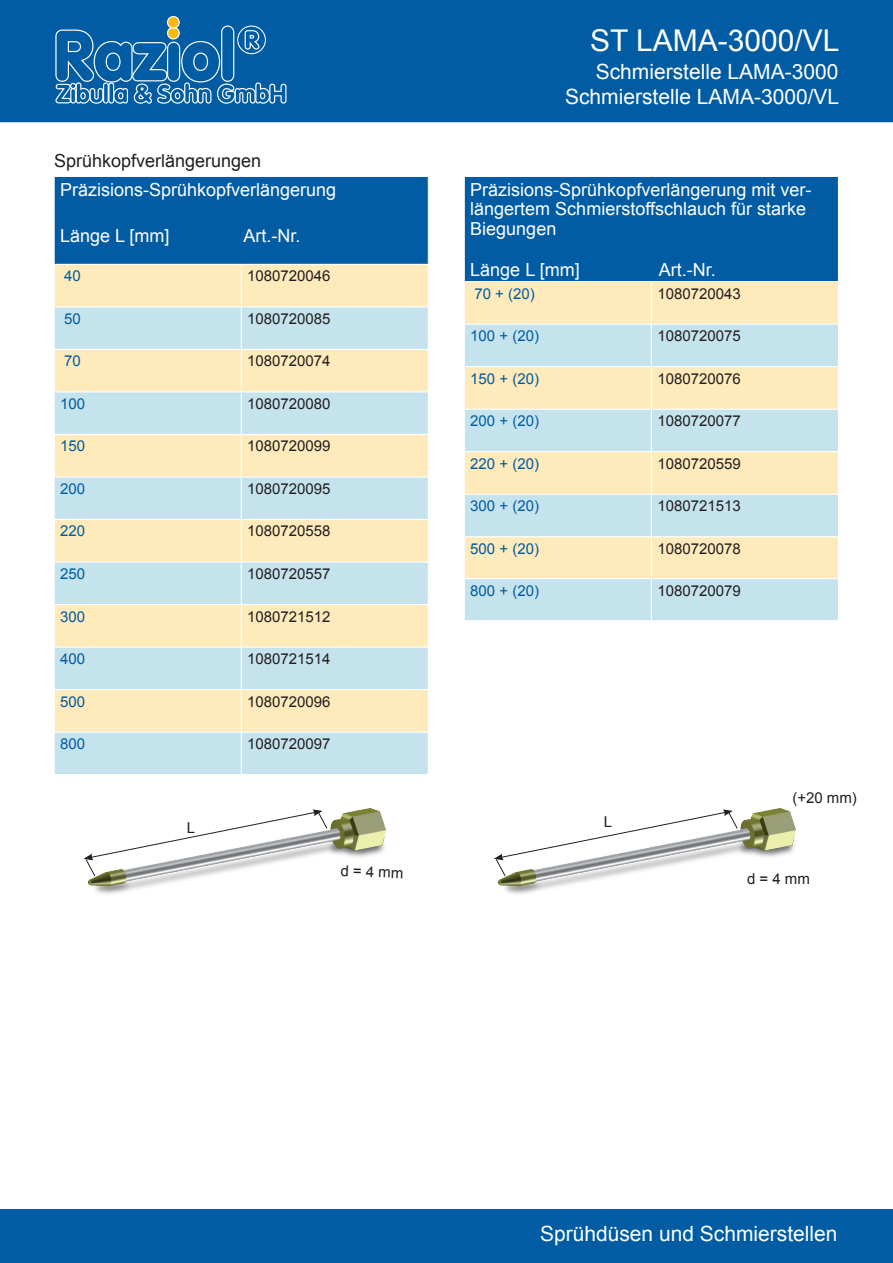
<style>
.page{position:relative;width:893px;height:1263px;background:#fff}
.page>*{position:absolute;margin:0;border:0;box-sizing:border-box;transform-origin:0 0}
.t1{font:30px "Arial";color:#fff}
.t2{font:21px/25.2px "Arial";color:#fff;text-align:right}
.t3{font:18px/19.5px "Arial";color:#fff}
.t4{font:18px "Arial";color:#231f20}
.t5{font:15px "Arial";color:#231f20}
.t6{font:15px "Arial";color:#015ca3}
</style>
<div class="page">
<div style="left:0;top:0;width:893px;height:122px;background:#015ca3"></div>
<svg style="left:55px;top:16px;width:231px;height:88px;background:#2572ad"></svg>
<div style="left:0;top:1209px;width:893px;height:54px;background:#015ca3"></div>
<div style="left:54px;top:176px;width:374px;height:88px;background:#015ca3"></div>
<div style="left:55px;top:265px;width:373px;height:41px;background:#feeaba"></div>
<svg style="left:55px;top:307px;width:373px;height:467px;background:#dee6d6"></svg>
<hr style="left:54px;top:176px;width:187px;height:1px;background:#fff">
<hr style="left:54px;top:177px;width:1px;height:87px;background:#fff">
<hr style="left:241px;top:176px;width:188px;height:1px;background:#fff">
<hr style="left:241px;top:265px;width:1px;height:41px;background:#fff">
<hr style="left:241px;top:307px;width:1px;height:42px;background:#fff">
<hr style="left:54px;top:349px;width:187px;height:1px;background:#fff">
<hr style="left:241px;top:349px;width:188px;height:1px;background:#fff">
<hr style="left:241px;top:350px;width:1px;height:41px;background:#fff">
<hr style="left:54px;top:391px;width:187px;height:1px;background:#fff">
<hr style="left:241px;top:391px;width:188px;height:1px;background:#fff">
<hr style="left:241px;top:392px;width:1px;height:42px;background:#fff">
<hr style="left:54px;top:434px;width:187px;height:1px;background:#fff">
<hr style="left:241px;top:434px;width:188px;height:1px;background:#fff">
<hr style="left:241px;top:435px;width:1px;height:41px;background:#fff">
<hr style="left:54px;top:476px;width:187px;height:1px;background:#fff">
<hr style="left:241px;top:476px;width:188px;height:1px;background:#fff">
<hr style="left:241px;top:477px;width:1px;height:42px;background:#fff">
<hr style="left:241px;top:520px;width:1px;height:41px;background:#fff">
<hr style="left:241px;top:563px;width:1px;height:41px;background:#fff">
<hr style="left:241px;top:605px;width:1px;height:41px;background:#fff">
<hr style="left:241px;top:648px;width:1px;height:41px;background:#fff">
<hr style="left:241px;top:690px;width:1px;height:41px;background:#fff">
<hr style="left:241px;top:733px;width:1px;height:41px;background:#fff">
<hr style="left:54px;top:519px;width:187px;height:1px;background:#fff">
<hr style="left:241px;top:519px;width:188px;height:1px;background:#fff">
<hr style="left:54px;top:561px;width:187px;height:2px;background:#fff">
<hr style="left:241px;top:561px;width:188px;height:2px;background:#fff">
<hr style="left:54px;top:604px;width:187px;height:1px;background:#fff">
<hr style="left:241px;top:604px;width:188px;height:1px;background:#fff">
<hr style="left:54px;top:646px;width:187px;height:2px;background:#fff">
<hr style="left:241px;top:646px;width:188px;height:2px;background:#fff">
<hr style="left:54px;top:689px;width:187px;height:1px;background:#fff">
<hr style="left:241px;top:689px;width:188px;height:1px;background:#fff">
<hr style="left:54px;top:731px;width:187px;height:2px;background:#fff">
<hr style="left:241px;top:731px;width:188px;height:2px;background:#fff">
<div style="left:464px;top:176px;width:374px;height:106px;background:#015ca3"></div>
<div style="left:465px;top:282px;width:373px;height:42px;background:#feeaba"></div>
<svg style="left:465px;top:325px;width:373px;height:295px;background:#dde6d7"></svg>
<hr style="left:464px;top:176px;width:187px;height:1px;background:#fff">
<hr style="left:464px;top:177px;width:1px;height:104px;background:#fff">
<hr style="left:651px;top:176px;width:188px;height:1px;background:#fff">
<hr style="left:464px;top:281px;width:187px;height:1px;background:#fff">
<hr style="left:651px;top:281px;width:188px;height:1px;background:#fff">
<hr style="left:651px;top:282px;width:1px;height:42px;background:#fff">
<hr style="left:651px;top:325px;width:1px;height:41px;background:#fff">
<hr style="left:464px;top:366px;width:187px;height:1px;background:#fff">
<hr style="left:651px;top:366px;width:188px;height:1px;background:#fff">
<hr style="left:651px;top:367px;width:1px;height:42px;background:#fff">
<hr style="left:464px;top:409px;width:187px;height:1px;background:#fff">
<hr style="left:651px;top:409px;width:188px;height:1px;background:#fff">
<hr style="left:651px;top:410px;width:1px;height:41px;background:#fff">
<hr style="left:464px;top:451px;width:187px;height:1px;background:#fff">
<hr style="left:651px;top:451px;width:188px;height:1px;background:#fff">
<hr style="left:651px;top:452px;width:1px;height:42px;background:#fff">
<hr style="left:464px;top:494px;width:187px;height:1px;background:#fff">
<hr style="left:651px;top:494px;width:188px;height:1px;background:#fff">
<hr style="left:651px;top:495px;width:1px;height:41px;background:#fff">
<hr style="left:651px;top:537px;width:1px;height:41px;background:#fff">
<hr style="left:651px;top:579px;width:1px;height:41px;background:#fff">
<hr style="left:464px;top:536px;width:187px;height:1px;background:#fff">
<hr style="left:651px;top:536px;width:188px;height:1px;background:#fff">
<hr style="left:464px;top:578px;width:187px;height:1px;background:#fff">
<hr style="left:651px;top:578px;width:188px;height:1px;background:#fff">
<img style="left:83px;top:808px;width:303px;height:86px">
<svg style="left:84px;top:809px;width:244px;height:68px"></svg>
<img style="left:497px;top:808px;width:299px;height:86px">
<svg style="left:494px;top:809px;width:244px;height:68px"></svg>
<p class="t4" style="left:54px;top:149px;width:209px">Sprühkopfverlängerungen</p>
<p class="t3" style="left:60px;top:180px;width:278px">Präzisions-Sprühkopfverlängerung</p>
<p class="t3" style="left:60px;top:226px;width:111px">Länge L [mm]</p>
<p class="t3" style="left:244px;top:226px;width:58px">Art.-Nr.</p>
<p class="t6" style="left:64px;top:266px;width:18px">40</p>
<p class="t5" style="left:247px;top:266px;width:85px">1080720046</p>
<p class="t6" style="left:64px;top:309px;width:18px">50</p>
<p class="t5" style="left:247px;top:309px;width:85px">1080720085</p>
<p class="t6" style="left:64px;top:351px;width:18px">70</p>
<p class="t5" style="left:247px;top:351px;width:85px">1080720074</p>
<p class="t6" style="left:60px;top:394px;width:27px">100</p>
<p class="t5" style="left:247px;top:394px;width:85px">1080720080</p>
<p class="t6" style="left:60px;top:436px;width:27px">150</p>
<p class="t5" style="left:247px;top:436px;width:85px">1080720099</p>
<p class="t6" style="left:60px;top:479px;width:27px">200</p>
<p class="t5" style="left:247px;top:479px;width:85px">1080720095</p>
<p class="t6" style="left:60px;top:521px;width:27px">220</p>
<p class="t5" style="left:247px;top:521px;width:85px">1080720558</p>
<p class="t6" style="left:60px;top:564px;width:27px">250</p>
<p class="t5" style="left:247px;top:564px;width:85px">1080720557</p>
<p class="t6" style="left:60px;top:606px;width:27px">300</p>
<p class="t5" style="left:247px;top:606px;width:85px">1080721512</p>
<p class="t6" style="left:60px;top:649px;width:27px">400</p>
<p class="t5" style="left:247px;top:649px;width:85px">1080721514</p>
<p class="t6" style="left:60px;top:691px;width:27px">500</p>
<p class="t5" style="left:247px;top:691px;width:85px">1080720096</p>
<p class="t6" style="left:60px;top:734px;width:27px">800</p>
<p class="t5" style="left:247px;top:734px;width:85px">1080720097</p>
<p class="t5" style="left:187px;top:817px;width:10px">L</p>
<p class="t5" style="left:341px;top:861px;width:64px;rotate:2deg">d = 4 mm</p>
<h1 class="t1" style="left:590px;top:21px;width:251px">ST LAMA-3000/VL</h1>
<h2 class="t2" style="left:565px;top:59px;width:276px">Schmierstelle LAMA-3000<br>Schmierstelle LAMA-3000/VL</h2>
<p class="t3" style="left:470px;top:180px;width:343px">Präzisions-Sprühkopfverlängerung mit ver&shy;längertem Schmierstoffschlauch für starke<br>Biegungen</p>
<p class="t3" style="left:470px;top:260px;width:111px">Länge L [mm]</p>
<p class="t3" style="left:659px;top:260px;width:59px">Art.-Nr.</p>
<p class="t6" style="left:474px;top:283px;width:62px">70 + (20)</p>
<p class="t5" style="left:657px;top:283px;width:85px">1080720043</p>
<p class="t6" style="left:470px;top:326px;width:70px">100 + (20)</p>
<p class="t5" style="left:657px;top:326px;width:85px">1080720075</p>
<p class="t6" style="left:470px;top:368px;width:70px">150 + (20)</p>
<p class="t5" style="left:657px;top:368px;width:85px">1080720076</p>
<p class="t6" style="left:470px;top:411px;width:70px">200 + (20)</p>
<p class="t5" style="left:657px;top:411px;width:85px">1080720077</p>
<p class="t6" style="left:470px;top:454px;width:70px">220 + (20)</p>
<p class="t5" style="left:657px;top:454px;width:85px">1080720559</p>
<p class="t6" style="left:470px;top:496px;width:70px">300 + (20)</p>
<p class="t5" style="left:657px;top:496px;width:85px">1080721513</p>
<p class="t6" style="left:470px;top:539px;width:70px">500 + (20)</p>
<p class="t5" style="left:657px;top:539px;width:85px">1080720078</p>
<p class="t6" style="left:470px;top:580px;width:70px">800 + (20)</p>
<p class="t5" style="left:657px;top:580px;width:85px">1080720079</p>
<p class="t5" style="left:604px;top:812px;width:10px">L</p>
<p class="t5" style="left:792px;top:787px;width:66px">(+20 mm)</p>
<p class="t5" style="left:747px;top:869px;width:64px">d = 4 mm</p>
<h2 class="t2" style="left:540px;top:1221px;width:299px">Sprühdüsen und Schmierstellen</h2>
</div>
